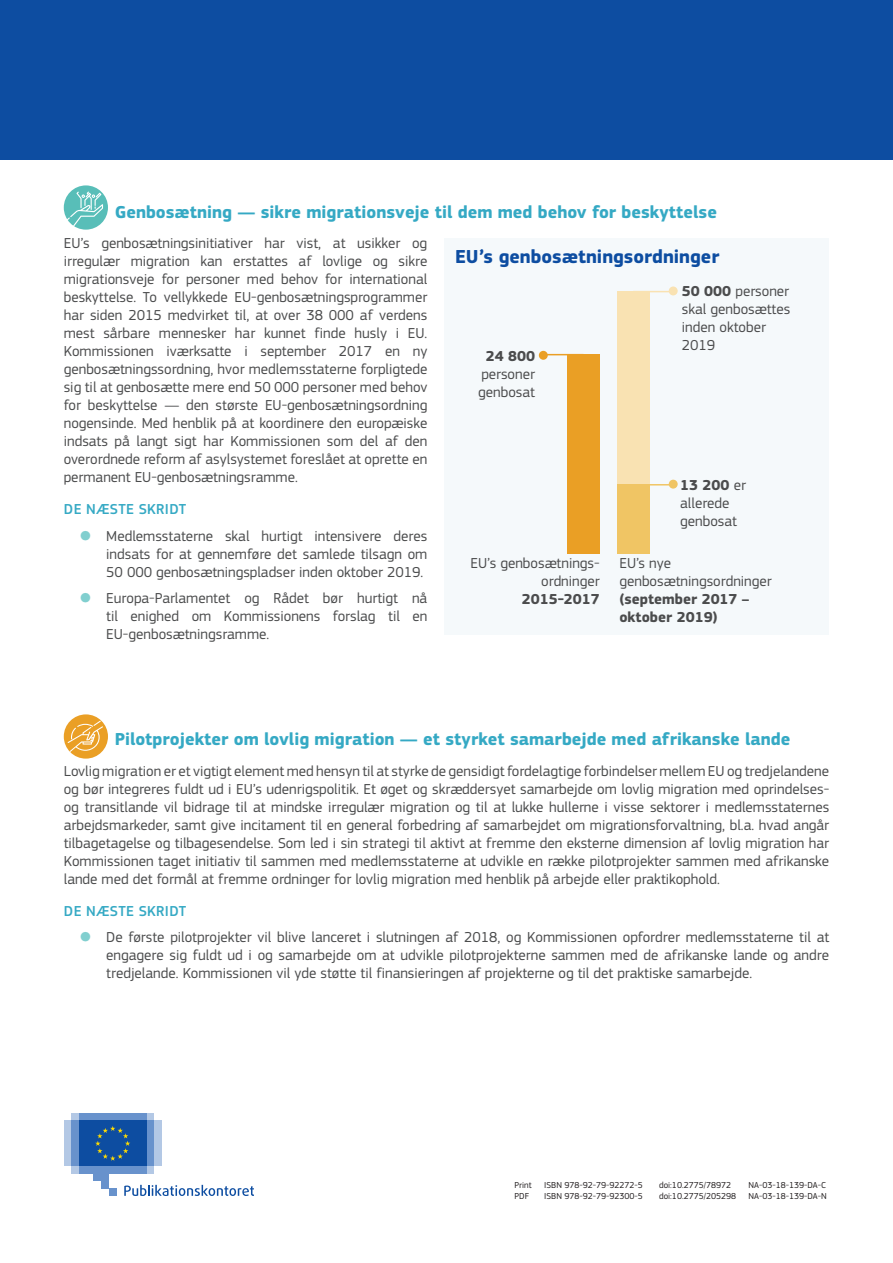
<style>
.page{position:relative;width:893px;height:1263px;background:#fff}
.page>*{position:absolute;margin:0;border:0;box-sizing:border-box;transform-origin:0 0}
.graph_title{font:700 19.5px "EC Square Sans Pro";color:#0d4da1}
.title_2{font:700 18px "EC Square Sans Pro";color:#35a9c4}
.body{font:15px/18px "EC Square Sans Pro";color:#4b4c4d;text-align:justify}
.fig_2_2{font:15px/18px "EC Square Sans Pro";color:#4b4c4d}
.fig_2_1{font:15px/18px "EC Square Sans Pro";color:#4b4c4d;text-align:center}
.fig_2_4{font:700 15px/18px "EC Square Sans Pro";color:#4b4c4d}
.title_3{font:500 15px "EC Square Sans Pro";letter-spacing:.02em;color:#35a9c4}
.fig_2_3{font:700 15px "EC Square Sans Pro";color:#4b4c4d}
.ids{font:9px "EC Square Sans Pro";color:#231f20}
.s1{color:#81cfcf}
.s2{font-weight:700}
</style>
<div class="page">
<div style="left:64px;top:714px;width:44px;height:45px;background:#ea9f25;border-radius:50%"></div>
<svg style="left:68px;top:721px;width:35px;height:33px"></svg>
<div style="left:71px;top:1166px;width:83px;height:7px;background:#b3c8e5"></div>
<div style="left:71px;top:1113px;width:83px;height:8px;background:#b3c8e5"></div>
<div style="left:79px;top:1113px;width:68px;height:8px;background:#6892cc"></div>
<div style="left:79px;top:1166px;width:68px;height:7px;background:#6892cc"></div>
<div style="left:147px;top:1121px;width:7px;height:45px;background:#6892cc"></div>
<div style="left:154px;top:1121px;width:8px;height:45px;background:#b3c8e5"></div>
<div style="left:71px;top:1121px;width:8px;height:45px;background:#6892cc"></div>
<div style="left:64px;top:1121px;width:7px;height:45px;background:#b3c8e5"></div>
<div style="left:94px;top:1166px;width:15px;height:15px;background:#6892cc"></div>
<div style="left:101px;top:1166px;width:8px;height:22px;background:#6892cc"></div>
<div style="left:109px;top:1188px;width:8px;height:8px;background:#6892cc"></div>
<div style="left:79px;top:1121px;width:68px;height:45px;background:#0d4da1"></div>
<svg style="left:95px;top:1126px;width:35px;height:35px"></svg>
<svg style="left:124px;top:1185px;width:130px;height:11px"></svg>
<div style="left:64px;top:185px;width:44px;height:45px;background:#58beb8;border-radius:50%"></div>
<svg style="left:67px;top:191px;width:36px;height:35px"></svg>
<div style="left:444px;top:238px;width:385px;height:397px;background:#f5f9fb"></div>
<div style="left:618px;top:291px;width:32px;height:262px;background:#f9e2b2"></div>
<div style="left:568px;top:354px;width:32px;height:199px;background:#ea9f25"></div>
<div style="left:618px;top:484px;width:32px;height:69px;background:#f0c564"></div>
<hr style="left:542px;top:354px;width:41px;height:1px;background:#ea9f25">
<div style="left:539px;top:351px;width:9px;height:9px;background:#ea9f25;border-radius:50%"></div>
<hr style="left:633px;top:291px;width:42px;height:1px;background:#f9e2b2">
<div style="left:669px;top:286px;width:9px;height:9px;background:#f9e2b2;border-radius:50%"></div>
<hr style="left:633px;top:484px;width:42px;height:1px;background:#f0c564">
<div style="left:669px;top:480px;width:9px;height:9px;background:#f0c564;border-radius:50%"></div>
<div style="left:0;top:0;width:893px;height:160px;background:#0d4da1"></div>
<p class="title_2" style="left:115px;top:201px;width:604px">Genbosætning — sikre migrationsveje til dem med behov for beskyttelse</p>
<p class="body" style="left:64px;top:234px;width:365px">EU’s genbosætningsinitiativer har vist, at usikker og irregulær migration kan erstattes af lovlige og sikre migrationsveje for personer med behov for international beskyttelse. To vellykkede EU-genbosætningsprogrammer har siden 2015 medvirket til, at over 38 000 af verdens mest sårbare mennesker har kunnet finde husly i EU.<br>Kommissionen iværksatte i september 2017 en ny genbosætningssordning, hvor medlemsstaterne forpligtede sig til at genbosætte mere end 50 000 personer med behov for beskyttelse — den største EU-genbosætningsordning nogensinde. Med henblik på at koordinere den europæiske indsats på langt sigt har Kommissionen som del af den overordnede reform af asylsystemet foreslået at oprette en permanent EU-genbosætningsramme.</p>
<p class="title_3" style="left:64px;top:501px;width:124px">DE NÆSTE SKRIDT</p>
<p class="body" style="left:106px;top:527px;width:323px;text-indent:-27px"><span class="s1">●</span> Medlemsstaterne skal hurtigt intensivere deres indsats for at gennemføre det samlede tilsagn om 50 000 genbosætningspladser inden oktober 2019.</p>
<p class="body" style="left:106px;top:590px;width:323px;text-indent:-27px"><span class="s1">●</span> Europa-Parlamentet og Rådet bør hurtigt nå til enighed om Kommissionens forslag til en EU-genbosætningsramme.</p>
<p class="graph_title" style="left:455px;top:245px;width:266px">EU’s genbosætningsordninger</p>
<p class="fig_2_2" style="left:682px;top:282px;width:110px"><span class="s2">50 000</span> personer skal genbosættes inden oktober<br>2019</p>
<p class="fig_2_1" style="left:478px;top:347px;width:58px"><span class="s2">24 800 </span>personer genbosat</p>
<p class="fig_2_2" style="left:680px;top:476px;width:67px"><span class="s2">13 200</span> er allerede genbosat</p>
<p class="fig_2_1" style="left:471px;top:554px;width:131px;text-align:right">EU’s genbosætnings&shy;ordninger</p>
<p class="fig_2_3" style="left:522px;top:590px;width:79px">2015-2017</p>
<p class="fig_2_2" style="left:619px;top:554px;width:154px">EU’s nye genbosætningsordninger</p>
<p class="fig_2_4" style="left:619px;top:591px;width:132px">(september 2017 – oktober 2019)</p>
<p class="title_2" style="left:115px;top:728px;width:677px">Pilotprojekter om lovlig migration — et styrket samarbejde med afrikanske lande</p>
<p class="body" style="left:64px;top:762px;width:767px">Lovlig migration er et vigtigt element med hensyn til at styrke de gensidigt fordelagtige forbindelser mellem EU og tredjelandene og bør integreres fuldt ud i EU’s udenrigspolitik. Et øget og skræddersyet samarbejde om lovlig migration med oprindelses&shy;og transitlande vil bidrage til at mindske irregulær migration og til at lukke hullerne i visse sektorer i medlemsstaternes arbejdsmarkeder, samt give incitament til en general forbedring af samarbejdet om migrationsforvaltning, bl.a. hvad angår tilbagetagelse og tilbagesendelse. Som led i sin strategi til aktivt at fremme den eksterne dimension af lovlig migration har Kommissionen taget initiativ til sammen med medlemsstaterne at udvikle en række pilotprojekter sammen med afrikanske lande med det formål at fremme ordninger for lovlig migration med henblik på arbejde eller praktikophold.</p>
<p class="title_3" style="left:64px;top:902px;width:124px">DE NÆSTE SKRIDT</p>
<p class="body" style="left:106px;top:928px;width:724px;text-indent:-27px"><span class="s1">●</span> De første pilotprojekter vil blive lanceret i slutningen af 2018, og Kommissionen opfordrer medlemsstaterne til at engagere sig fuldt ud i og samarbejde om at udvikle pilotprojekterne sammen med de afrikanske lande og andre tredjelande. Kommissionen vil yde støtte til finansieringen af projekterne og til det praktiske samarbejde.</p>
<p class="ids" style="left:514px;top:1180px;width:19px">Print</p>
<p class="ids" style="left:544px;top:1180px;width:100px">ISBN 978-92-79-92272-5</p>
<p class="ids" style="left:659px;top:1180px;width:73px">doi:10.2775/78972</p>
<p class="ids" style="left:748px;top:1180px;width:79px">NA-03-18-139-DA-C</p>
<p class="ids" style="left:514px;top:1191px;width:16px">PDF</p>
<p class="ids" style="left:544px;top:1191px;width:100px">ISBN 978-92-79-92300-5</p>
<p class="ids" style="left:659px;top:1191px;width:78px">doi:10.2775/205298</p>
<p class="ids" style="left:748px;top:1191px;width:80px">NA-03-18-139-DA-N</p>
</div>
